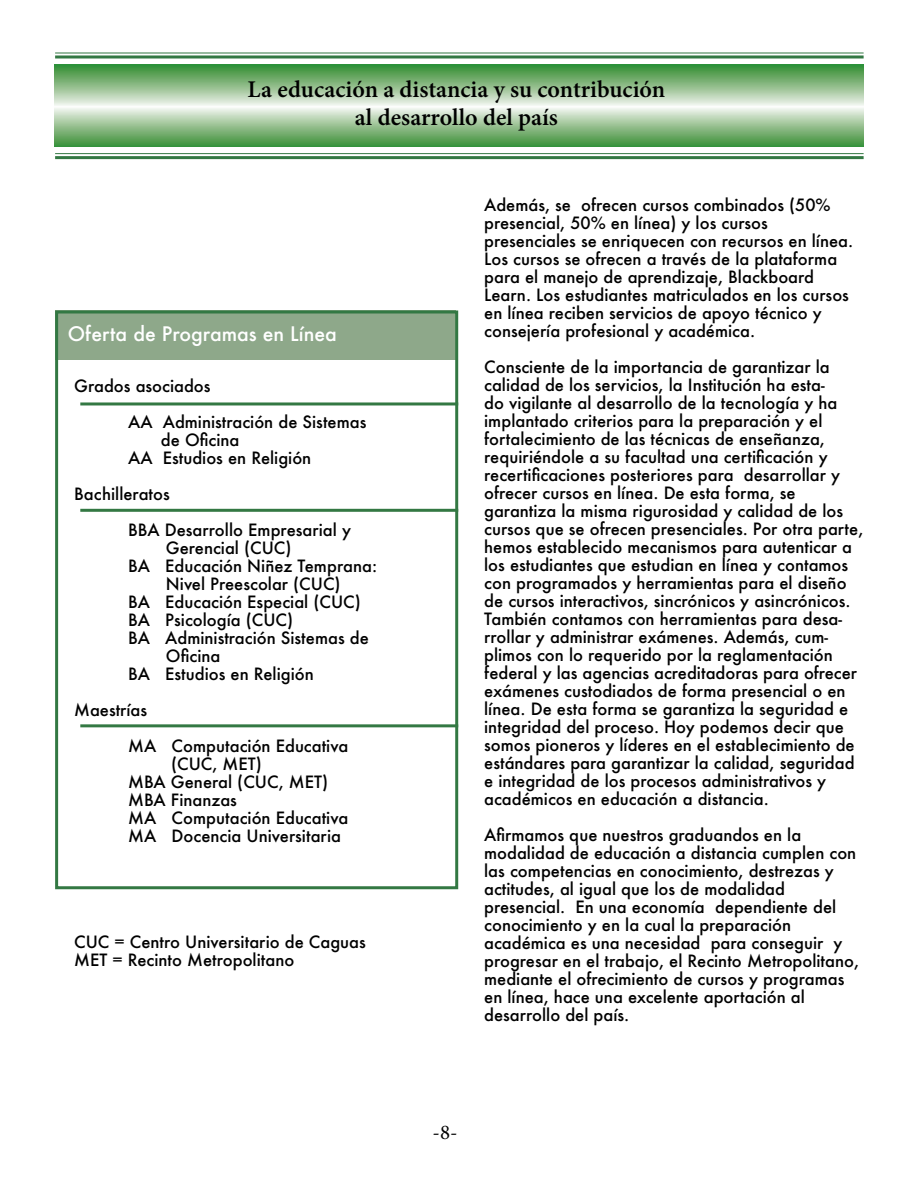
<style>
.page{position:relative;width:918px;height:1188px;background:#fff}
.page>*{position:absolute;margin:0;border:0;box-sizing:border-box;transform-origin:0 0}
.t1{font:600 24px/28.5px "Minion Pro";color:#000;text-align:center}
.t2{font:21px "Minion Pro";color:#000}
.t3{font:500 19.5px "Futura";color:#fff}
.t4{font:500 16.5px/18px "Futura";color:#000}
</style>
<div class="page">
<svg style="left:54px;top:64px;width:810px;height:83px;background:#92bf8e"></svg>
<hr style="left:55px;top:52px;width:809px;height:2px;background:#337843">
<hr style="left:55px;top:55px;width:809px;height:3px;background:#337843">
<hr style="left:55px;top:153px;width:809px;height:1px;background:#337843">
<hr style="left:55px;top:156px;width:809px;height:3px;background:#337843">
<div style="left:55px;top:310px;width:401px;height:50px;background:#8ea88a"></div>
<hr style="left:80px;top:402px;width:378px;height:3px;background:#337843">
<hr style="left:80px;top:509px;width:378px;height:3px;background:#337843">
<hr style="left:80px;top:724px;width:378px;height:3px;background:#337843">
<div style="left:55px;top:310px;width:403px;height:579px;border:3px solid #337843"></div>
<h1 class="t1" style="left:248px;top:75px;width:419px">La educación a distancia y su contribución al desarrollo del país</h1>
<p class="t3" style="left:68px;top:320px;width:271px">Oferta de Programas en Línea</p>
<p class="t4" style="left:128px;top:368px;width:240px;line-height:36px;text-indent:-54px">Grados asociados<br>AA Administración de Sistemas</p>
<p class="t4" style="left:128px;top:431px;width:185px;text-indent:33px">de Oficina<br>AA Estudios en Religión</p>
<p class="t4" style="left:128px;top:476px;width:224px;line-height:36px;text-indent:-54px">Bachilleratos<br>BBA Desarrollo Empresarial y</p>
<p class="t4" style="left:166px;top:539px;width:127px">Gerencial (CUC)</p>
<p class="t4" style="left:128px;top:557px;width:250px">BA Educación Niñez Temprana:</p>
<p class="t4" style="left:166px;top:575px;width:176px">Nivel Preescolar (CUC)</p>
<p class="t4" style="left:128px;top:593px;width:234px">BA Educación Especial (CUC)</p>
<p class="t4" style="left:128px;top:611px;width:167px">BA Psicología (CUC)</p>
<p class="t4" style="left:128px;top:629px;width:242px">BA Administración Sistemas de</p>
<p class="t4" style="left:166px;top:647px;width:56px">Oficina</p>
<p class="t4" style="left:128px;top:665px;width:187px">BA Estudios en Religión</p>
<p class="t4" style="left:128px;top:692px;width:222px;line-height:36px;text-indent:-54px">Maestrías<br>MA Computación Educativa</p>
<p class="t4" style="left:128px;top:755px;width:222px;text-indent:43px">(CUC, MET)<br>MBA General (CUC, MET)<br>MBA Finanzas<br>MA Computación Educativa<br>MA Docencia Universitaria</p>
<p class="t4" style="left:74px;top:932px;width:293px">CUC = Centro Universitario de Caguas<br>MET = Recinto Metropolitano</p>
<p class="t4" style="left:484px;top:196px;width:370px">Además, se ofrecen cursos combinados (50% presencial, 50% en línea) y los cursos presenciales se enriquecen con recursos en línea.<br>Los cursos se ofrecen a través de la plataforma para el manejo de aprendizaje, Blackboard Learn. Los estudiantes matriculados en los cursos en línea reciben servicios de apoyo técnico y consejería profesional y académica.</p>
<p class="t4" style="left:484px;top:358px;width:381px">Consciente de la importancia de garantizar la calidad de los servicios, la Institución ha esta-<br>do vigilante al desarrollo de la tecnología y ha implantado criterios para la preparación y el fortalecimiento de las técnicas de enseñanza, requiriéndole a su facultad una certificación y recertificaciones posteriores para desarrollar y ofrecer cursos en línea. De esta forma, se garantiza la misma rigurosidad y calidad de los cursos que se ofrecen presenciales. Por otra parte, hemos establecido mecanismos para autenticar a los estudiantes que estudian en línea y contamos con programados y herramientas para el diseño de cursos interactivos, sincrónicos y asincrónicos.<br>También contamos con herramientas para desa&shy;rrollar y administrar exámenes. Además, cum&shy;plimos con lo requerido por la reglamentación federal y las agencias acreditadoras para ofrecer exámenes custodiados de forma presencial o en línea. De esta forma se garantiza la seguridad e integridad del proceso. Hoy podemos decir que somos pioneros y líderes en el establecimiento de estándares para garantizar la calidad, seguridad e integridad de los procesos administrativos y académicos en educación a distancia.</p>
<p class="t4" style="left:484px;top:826px;width:377px">Afirmamos que nuestros graduandos en la modalidad de educación a distancia cumplen con las competencias en conocimiento, destrezas y actitudes, al igual que los de modalidad presencial. En una economía dependiente del conocimiento y en la cual la preparación académica es una necesidad para conseguir y progresar en el trabajo, el Recinto Metropolitano, mediante el ofrecimiento de cursos y programas en línea, hace una excelente aportación al desarrollo del país.</p>
<p class="t2" style="left:433px;top:1118px;width:27px">-8-</p>
</div>
